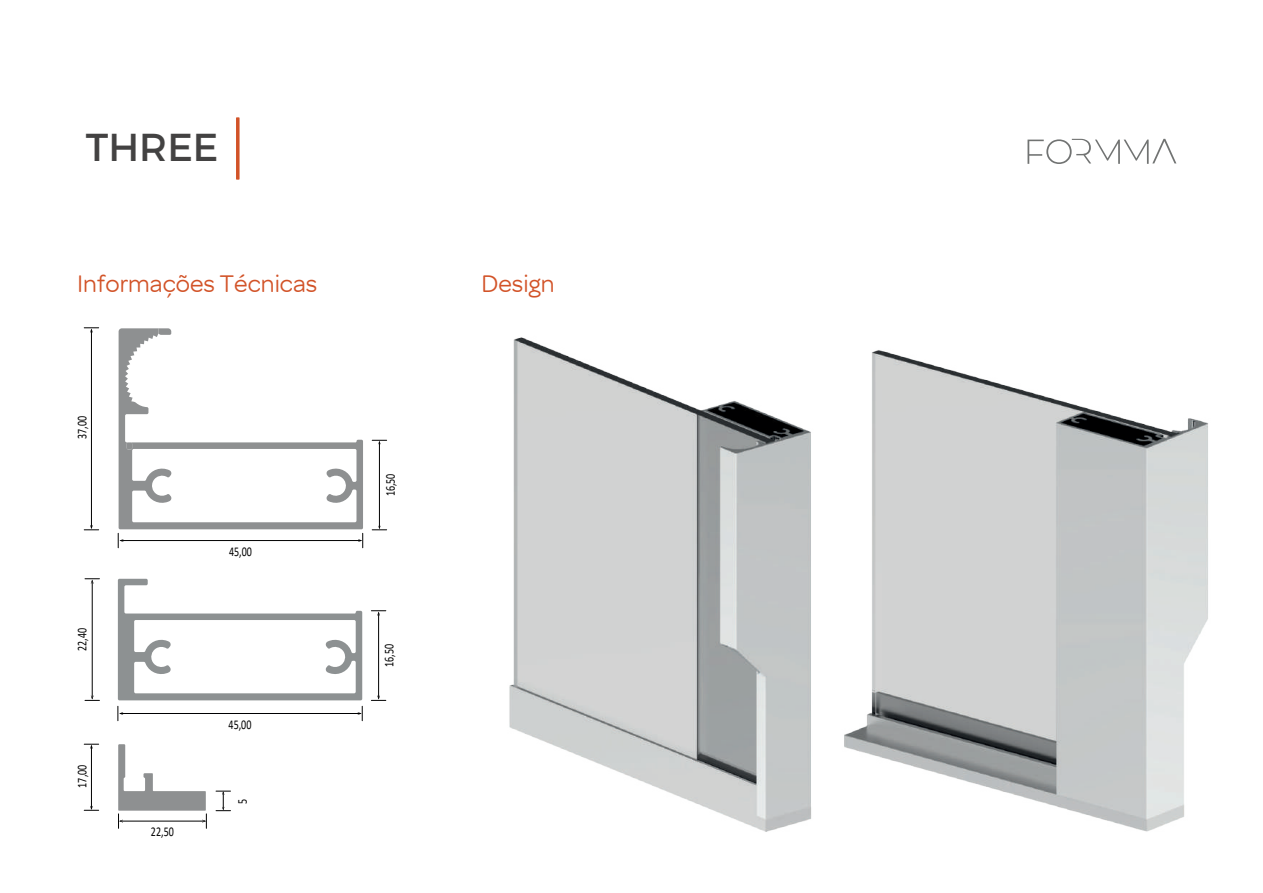
<style>
.page{position:relative;width:1263px;height:893px;background:#fff}
.page>*{position:absolute;margin:0;border:0;box-sizing:border-box;transform-origin:0 0}
.t1{font:38.85px "Montserrat";color:#434242}
.t2{font:25.35px "Omnes";color:#d25328}
.t3{font:13.5px "Calibri";color:#000001;scale:.75 1}
.t4{font:13.35px "Calibri";color:#000001;scale:.75 1}
</style>
<div class="page">
<svg style="left:1027px;top:139px;width:149px;height:25px"></svg>
<hr style="left:236px;top:118px;width:3px;height:61px;background:#d25328">
<img style="left:509px;top:337px;width:302px;height:495px">
<img style="left:844px;top:350px;width:364px;height:482px">
<hr style="left:121px;top:540px;width:240px;height:1px;background:#000001">
<svg style="left:118px;top:533px;width:5px;height:15px"></svg>
<svg style="left:358px;top:533px;width:5px;height:15px"></svg>
<hr style="left:91px;top:330px;width:1px;height:198px;background:#000001">
<hr style="left:379px;top:442px;width:1px;height:86px;background:#000001">
<svg style="left:84px;top:525px;width:15px;height:6px"></svg>
<svg style="left:372px;top:526px;width:15px;height:5px"></svg>
<svg style="left:372px;top:440px;width:15px;height:4px"></svg>
<svg style="left:84px;top:328px;width:15px;height:5px"></svg>
<svg style="left:119px;top:328px;width:244px;height:201px"></svg>
<svg style="left:158px;top:328px;width:13px;height:7px"></svg>
<svg style="left:127px;top:442px;width:5px;height:7px"></svg>
<svg style="left:216px;top:791px;width:14px;height:20px"></svg>
<hr style="left:91px;top:746px;width:1px;height:63px;background:#000001">
<svg style="left:84px;top:806px;width:15px;height:5px"></svg>
<svg style="left:84px;top:744px;width:15px;height:5px"></svg>
<svg style="left:118px;top:744px;width:89px;height:84px"></svg>
<svg style="left:118px;top:579px;width:244px;height:121px"></svg>
<hr style="left:92px;top:581px;width:1px;height:117px;background:#000001">
<hr style="left:378px;top:613px;width:1px;height:85px;background:#000001">
<svg style="left:85px;top:695px;width:14px;height:6px"></svg>
<svg style="left:85px;top:578px;width:14px;height:6px"></svg>
<hr style="left:120px;top:713px;width:240px;height:1px;background:#000001">
<svg style="left:118px;top:706px;width:5px;height:15px"></svg>
<svg style="left:358px;top:706px;width:5px;height:15px"></svg>
<svg style="left:371px;top:610px;width:15px;height:6px"></svg>
<svg style="left:371px;top:695px;width:15px;height:6px"></svg>
<hr style="left:237px;top:118px;width:3px;height:61px;background:#d25328">
<h1 class="t1" style="left:86px;top:116px;width:134px">THREE</h1>
<h2 class="t2" style="left:77px;top:270px;width:242px">Informações Técnicas</h2>
<h2 class="t2" style="left:481px;top:270px;width:75px">Design</h2>
<p class="t3" style="left:73px;top:439px;width:32px;rotate:-90deg">37,00</p>
<p class="t4" style="left:73px;top:651px;width:32px;rotate:-90deg">22,40</p>
<p class="t3" style="left:73px;top:788px;width:32px;rotate:-90deg">17,00</p>
<p class="t3" style="left:229px;top:542px;width:32px">45,00</p>
<p class="t3" style="left:151px;top:823px;width:32px">22,50</p>
<p class="t4" style="left:229px;top:715px;width:32px">45,00</p>
<p class="t3" style="left:233px;top:804px;width:8px;rotate:-90deg">5</p>
<p class="t3" style="left:381px;top:496px;width:32px;rotate:-90deg">16,50</p>
<p class="t4" style="left:380px;top:667px;width:32px;rotate:-90deg">16,50</p>
</div>
